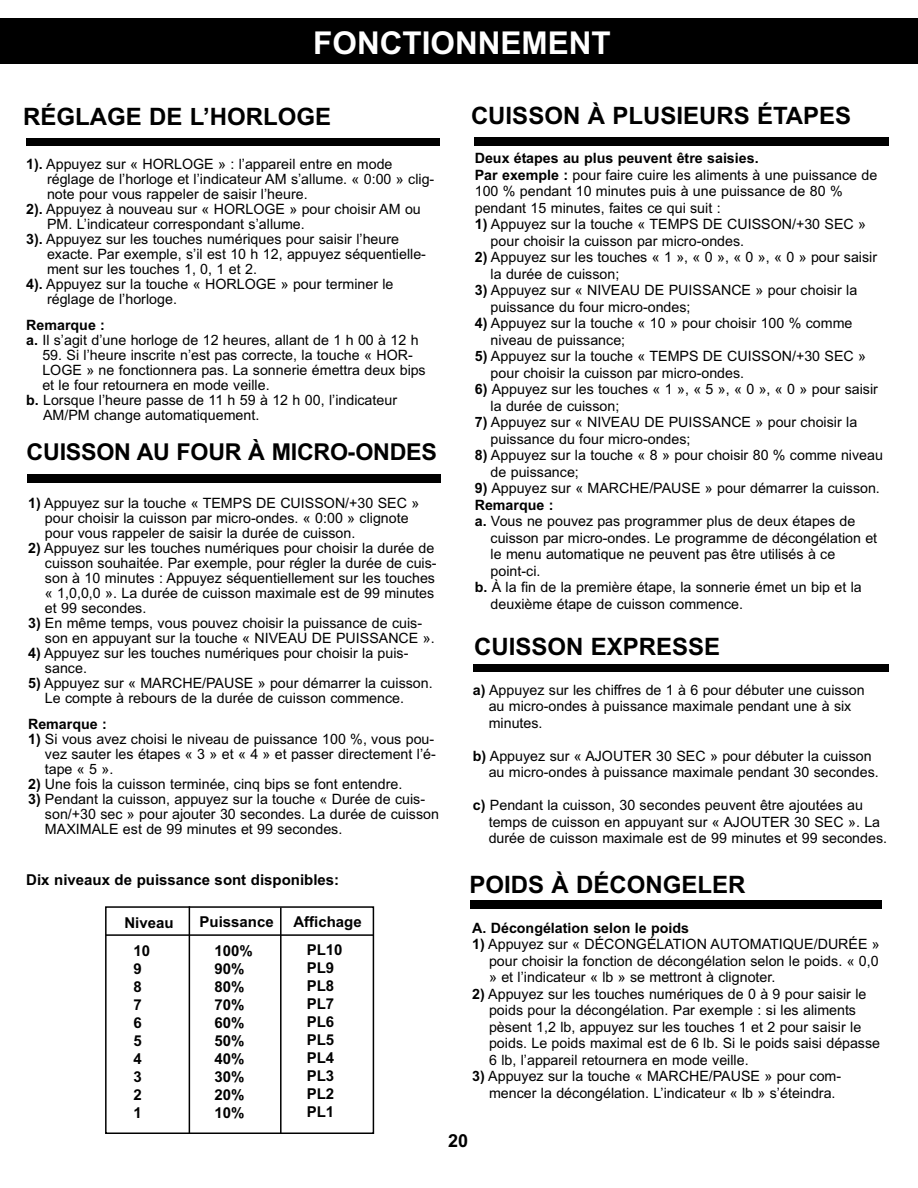
<style>
.page{position:relative;width:918px;height:1188px;background:#fff}
.page>*{position:absolute;margin:0;border:0;box-sizing:border-box;transform-origin:0 0}
.t1{font:700 31.5px "Arial";color:#fff}
.t2{font:700 24px "Arial";color:#000}
.t3{font:700 23.25px "Arial";letter-spacing:-.01em;color:#000}
.t4{font:700 18px "Arial";color:#000}
.t5{font:700 15px/18px "Arial";color:#000}
.t6{font:14.25px/16.5px "Arial";color:#000}
.t7{font:700 14.25px "Arial";color:#000}
.s1{font-weight:700}
</style>
<div class="page">
<div style="left:1px;top:18px;width:917px;height:46px;background:#000"></div>
<div style="left:26px;top:138px;width:414px;height:8px;background:#000"></div>
<div style="left:27px;top:475px;width:414px;height:8px;background:#000"></div>
<div style="left:105px;top:906px;width:269px;height:228px;border:2px solid #000"></div>
<hr style="left:189px;top:906px;width:1px;height:228px;background:#000">
<hr style="left:280px;top:908px;width:2px;height:226px;background:#000">
<hr style="left:106px;top:934px;width:267px;height:2px;background:#000">
<div style="left:474px;top:137px;width:415px;height:8px;background:#000"></div>
<div style="left:473px;top:664px;width:416px;height:8px;background:#000"></div>
<div style="left:471px;top:900px;width:411px;height:9px;background:#000"></div>
<h1 class="t1" style="left:313px;top:31px;width:299px">FONCTIONNEMENT</h1>
<h2 class="t2" style="left:23px;top:108px;width:310px">RÉGLAGE DE L’HORLOGE</h2>
<h2 class="t2" style="left:471px;top:107px;width:382px">CUISSON À PLUSIEURS ÉTAPES</h2>
<p class="t6" style="left:26px;top:157px;width:368px"><span class="s1">1).</span> Appuyez sur « HORLOGE » : l’appareil entre en mode</p>
<p class="t6" style="left:47px;top:172px;width:389px">réglage de l’horloge et l’indicateur AM s’allume. « 0:00 » clig-</p>
<p class="t6" style="left:47px;top:187px;width:262px">note pour vous rappeler de saisir l’heure.</p>
<p class="t6" style="left:26px;top:202px;width:396px"><span class="s1">2).</span> Appuyez à nouveau sur « HORLOGE » pour choisir AM ou</p>
<p class="t6" style="left:47px;top:217px;width:259px">PM. L’indicateur correspondant s’allume.</p>
<p class="t6" style="left:26px;top:232px;width:374px"><span class="s1">3).</span> Appuyez sur les touches numériques pour saisir l’heure</p>
<p class="t6" style="left:47px;top:247px;width:380px">exacte. Par exemple, s’il est 10 h 12, appuyez séquentielle-</p>
<p class="t6" style="left:47px;top:262px;width:211px">ment sur les touches 1, 0, 1 et 2.</p>
<p class="t6" style="left:26px;top:277px;width:369px"><span class="s1">4).</span> Appuyez sur la touche « HORLOGE » pour terminer le</p>
<p class="t6" style="left:47px;top:292px;width:131px">réglage de l’horloge.</p>
<p class="t6" style="left:26px;top:319px;width:394px;line-height:15px"><span class="s1">Remarque :<br>a.</span> Il s’agit d’une horloge de 12 heures, allant de 1 h 00 à 12 h</p>
<p class="t6" style="left:42px;top:348px;width:372px">59. Si l’heure inscrite n’est pas correcte, la touche « HOR-</p>
<p class="t6" style="left:42px;top:363px;width:385px">LOGE » ne fonctionnera pas. La sonnerie émettra deux bips</p>
<p class="t6" style="left:42px;top:378px;width:229px">et le four retournera en mode veille.</p>
<p class="t6" style="left:26px;top:393px;width:372px"><span class="s1">b.</span> Lorsque l’heure passe de 11 h 59 à 12 h 00, l’indicateur</p>
<p class="t6" style="left:43px;top:408px;width:218px">AM/PM change automatiquement.</p>
<h3 class="t3" style="left:27px;top:444px;width:412px">CUISSON AU FOUR À MICRO-ONDES</h3>
<p class="t6" style="left:45px;top:497px;width:376px;line-height:15px;text-indent:-17px"><span class="s1">1)</span> Appuyez sur la touche « TEMPS DE CUISSON/+30 SEC » pour choisir la cuisson par micro-ondes. « 0:00 » clignote pour vous rappeler de saisir la durée de cuisson.</p>
<p class="t6" style="left:45px;top:542px;width:393px;line-height:15px;text-indent:-17px"><span class="s1">2)</span> Appuyez sur les touches numériques pour choisir la durée de cuisson souhaitée. Par exemple, pour régler la durée de cuis&shy;son à 10 minutes : Appuyez séquentiellement sur les touches « 1,0,0,0 ». La durée de cuisson maximale est de 99 minutes et 99 secondes.</p>
<p class="t6" style="left:45px;top:617px;width:391px;line-height:15px;text-indent:-17px"><span class="s1">3)</span> En même temps, vous pouvez choisir la puissance de cuis&shy;son en appuyant sur la touche « NIVEAU DE PUISSANCE ».</p>
<p class="t6" style="left:45px;top:647px;width:365px;line-height:15px;text-indent:-17px"><span class="s1">4)</span> Appuyez sur les touches numériques pour choisir la puis&shy;sance.</p>
<p class="t6" style="left:45px;top:677px;width:389px;line-height:15px;text-indent:-17px"><span class="s1">5)</span> Appuyez sur « MARCHE/PAUSE » pour démarrer la cuisson.<br>Le compte à rebours de la durée de cuisson commence.</p>
<p class="t7" style="left:28px;top:718px;width:80px">Remarque :</p>
<p class="t6" style="left:45px;top:732px;width:392px;line-height:15px;text-align:justify;text-indent:-17px"><span class="s1">1)</span> Si vous avez choisi le niveau de puissance 100 %, vous pou&shy;vez sauter les étapes « 3 » et « 4 » et passer directement l’é&shy;tape « 5 ».</p>
<p class="t6" style="left:28px;top:777px;width:376px"><span class="s1">2)</span> Une fois la cuisson terminée, cinq bips se font entendre.</p>
<p class="t6" style="left:45px;top:792px;width:396px;line-height:15px;text-indent:-17px"><span class="s1">3)</span> Pendant la cuisson, appuyez sur la touche « Durée de cuis&shy;son/+30 sec » pour ajouter 30 secondes. La durée de cuisson<br>MAXIMALE est de 99 minutes et 99 secondes.</p>
<p class="t5" style="left:26px;top:872px;width:315px">Dix niveaux de puissance sont disponibles:</p>
<p class="t5" style="left:124px;top:915px;width:51px">Niveau</p>
<p class="t5" style="left:200px;top:914px;width:76px">Puissance</p>
<p class="t5" style="left:293px;top:914px;width:70px">Affichage</p>
<p class="t5" style="left:134px;top:943px;width:18px">10<br>9<br>8<br>7<br>6<br>5<br>4<br>3<br>2<br>1</p>
<p class="t5" style="left:215px;top:943px;width:40px">100%<br>90%<br>80%<br>70%<br>60%<br>50%<br>40%<br>30%<br>20%<br>10%</p>
<p class="t5" style="left:307px;top:942px;width:37px">PL10<br>PL9<br>PL8<br>PL7<br>PL6<br>PL5<br>PL4<br>PL3<br>PL2<br>PL1</p>
<p class="t6" style="left:475px;top:151px;width:404px"><span class="s1">Deux étapes au plus peuvent être saisies.<br>Par exemple :</span> pour faire cuire les aliments à une puissance de 100 % pendant 10 minutes puis à une puissance de 80 % pendant 15 minutes, faites ce qui suit :</p>
<p class="t6" style="left:491px;top:217px;width:377px;text-indent:-16px"><span class="s1">1)</span> Appuyez sur la touche « TEMPS DE CUISSON/+30 SEC » pour choisir la cuisson par micro-ondes.</p>
<p class="t6" style="left:491px;top:250px;width:388px;text-indent:-16px"><span class="s1">2)</span> Appuyez sur les touches « 1 », « 0 », « 0 », « 0 » pour saisir la durée de cuisson;</p>
<p class="t6" style="left:491px;top:283px;width:368px;text-indent:-16px"><span class="s1">3)</span> Appuyez sur « NIVEAU DE PUISSANCE » pour choisir la puissance du four micro-ondes;</p>
<p class="t6" style="left:491px;top:316px;width:363px;text-indent:-16px"><span class="s1">4)</span> Appuyez sur la touche « 10 » pour choisir 100 % comme niveau de puissance;</p>
<p class="t6" style="left:491px;top:349px;width:377px;text-indent:-16px"><span class="s1">5)</span> Appuyez sur la touche « TEMPS DE CUISSON/+30 SEC » pour choisir la cuisson par micro-ondes.</p>
<p class="t6" style="left:491px;top:382px;width:389px;text-indent:-16px"><span class="s1">6)</span> Appuyez sur les touches « 1 », « 5 », « 0 », « 0 » pour saisir la durée de cuisson;</p>
<p class="t6" style="left:491px;top:415px;width:368px;text-indent:-16px"><span class="s1">7)</span> Appuyez sur « NIVEAU DE PUISSANCE » pour choisir la puissance du four micro-ondes;</p>
<p class="t6" style="left:491px;top:448px;width:394px;text-indent:-16px"><span class="s1">8)</span> Appuyez sur la touche « 8 » pour choisir 80 % comme niveau de puissance;</p>
<p class="t6" style="left:475px;top:481px;width:407px"><span class="s1">9)</span> Appuyez sur « MARCHE/PAUSE » pour démarrer la cuisson.<br><span class="s1">Remarque :<br>a.</span> Vous ne pouvez pas programmer plus de deux étapes de</p>
<p class="t6" style="left:491px;top:531px;width:388px">cuisson par micro-ondes. Le programme de décongélation et</p>
<p class="t6" style="left:491px;top:547px;width:346px">le menu automatique ne peuvent pas être utilisés à ce</p>
<p class="t6" style="left:491px;top:564px;width:51px">point-ci.</p>
<p class="t6" style="left:475px;top:580px;width:389px"><span class="s1">b.</span> À la fin de la première étape, la sonnerie émet un bip et la</p>
<p class="t6" style="left:491px;top:597px;width:254px">deuxième étape de cuisson commence.</p>
<h2 class="t2" style="left:474px;top:637px;width:248px">CUISSON EXPRESSE</h2>
<p class="t6" style="left:489px;top:683px;width:377px;text-indent:-16px"><span class="s1">a)</span> Appuyez sur les chiffres de 1 à 6 pour débuter une cuisson au micro-ondes à puissance maximale pendant une à six minutes.</p>
<p class="t6" style="left:489px;top:749px;width:392px;text-indent:-16px"><span class="s1">b)</span> Appuyez sur « AJOUTER 30 SEC » pour débuter la cuisson au micro-ondes à puissance maximale pendant 30 secondes.</p>
<p class="t6" style="left:489px;top:798px;width:400px;text-indent:-16px"><span class="s1">c)</span> Pendant la cuisson, 30 secondes peuvent être ajoutées au temps de cuisson en appuyant sur « AJOUTER 30 SEC ». La durée de cuisson maximale est de 99 minutes et 99 secondes.</p>
<h2 class="t2" style="left:470px;top:876px;width:278px">POIDS À DÉCONGELER</h2>
<p class="t7" style="left:472px;top:922px;width:218px">A. Décongélation selon le poids</p>
<p class="t6" style="left:489px;top:937px;width:392px;text-align:justify;text-indent:-17px"><span class="s1">1)</span> Appuyez sur « DÉCONGÉLATION AUTOMATIQUE/DURÉE » pour choisir la fonction de décongélation selon le poids. « 0,0 » et l’indicateur « lb » se mettront à clignoter.</p>
<p class="t6" style="left:489px;top:987px;width:393px;text-indent:-17px"><span class="s1">2)</span> Appuyez sur les touches numériques de 0 à 9 pour saisir le poids pour la décongélation. Par exemple : si les aliments pèsent 1,2 lb, appuyez sur les touches 1 et 2 pour saisir le poids. Le poids maximal est de 6 lb. Si le poids saisi dépasse 6 lb, l’appareil retournera en mode veille.</p>
<p class="t6" style="left:489px;top:1069px;width:354px;text-indent:-17px"><span class="s1">3)</span> Appuyez sur la touche « MARCHE/PAUSE » pour com&shy;mencer la décongélation. L’indicateur « lb » s’éteindra.</p>
<p class="t4" style="left:448px;top:1134px;width:22px">20</p>
</div>
